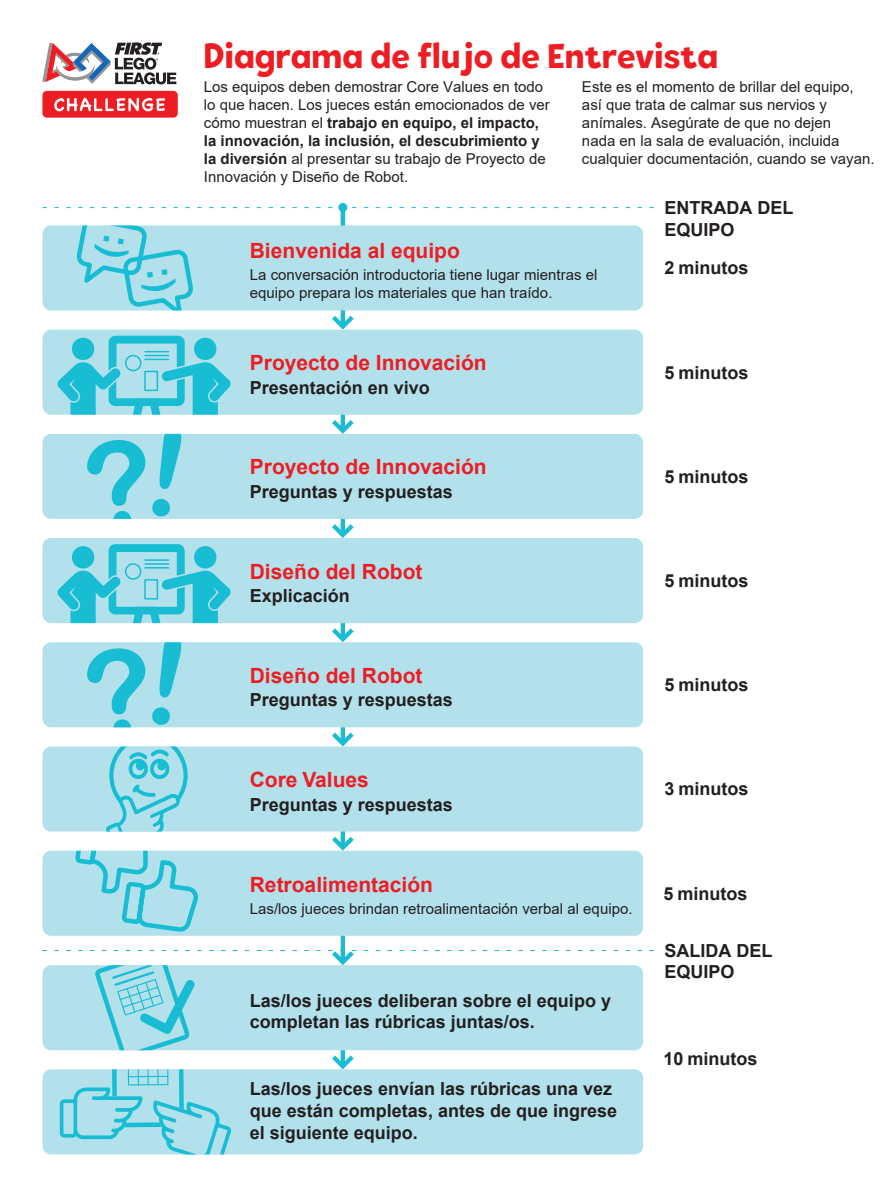
<style>
.page{position:relative;width:893px;height:1191px;background:#fff}
.page>*{position:absolute;margin:0;border:0;box-sizing:border-box;transform-origin:0 0}
.t1{font:800 36px "Tobi Pro";color:#ee1d23}
.t2{font:700 21px "Arial";color:#ee1d23}
.t3{font:700 18px/21.6px "Arial";color:#231f20}
.t4{font:15px/18px "Arial";color:#231f20}
.s1{font-weight:700}
</style>
<div class="page">
<svg style="left:43px;top:207px;width:611px;height:1px"></svg>
<svg style="left:332px;top:310px;width:22px;height:20px"></svg>
<svg style="left:332px;top:415px;width:22px;height:19px"></svg>
<svg style="left:332px;top:519px;width:22px;height:19px"></svg>
<hr style="left:341px;top:207px;width:4px;height:65px;background:#18bdd4">
<div style="left:338px;top:203px;width:9px;height:9px;background:#18bdd4;border-radius:50%"></div>
<div style="left:43px;top:225px;width:600px;height:85px;background:#b2e1ec;border-radius:9px"></div>
<div style="left:43px;top:330px;width:600px;height:85px;background:#b2e1ec;border-radius:9px"></div>
<svg style="left:57px;top:336px;width:174px;height:79px"></svg>
<div style="left:43px;top:434px;width:600px;height:85px;background:#b2e1ec;border-radius:9px"></div>
<svg style="left:87px;top:440px;width:59px;height:79px"></svg>
<svg style="left:152px;top:434px;width:29px;height:83px"></svg>
<div style="left:43px;top:538px;width:600px;height:85px;background:#b2e1ec;border-radius:9px"></div>
<svg style="left:43px;top:544px;width:611px;height:610px"></svg>
<div style="left:42px;top:91px;width:136px;height:27px;background:#ee1d23;border-radius:4px"></div>
<svg style="left:42px;top:42px;width:134px;height:42px"></svg>
<svg style="left:54px;top:98px;width:111px;height:13px"></svg>
<svg style="left:73px;top:225px;width:123px;height:85px"></svg>
<h1 class="t1" style="left:204px;top:32px;width:516px">Diagrama de flujo de Entrevista</h1>
<p class="t4" style="left:582px;top:78px;width:294px">Este es el momento de brillar del equipo, así que trata de calmar sus nervios y anímales. Asegúrate de que no dejen<br>nada en la sala de evaluación, incluida cualquier documentación, cuando se vayan.</p>
<p class="t4" style="left:204px;top:78px;width:348px">Los equipos deben demostrar Core Values en todo lo que hacen. Los jueces están emocionados de ver cómo muestran el <span class="s1">trabajo en equipo, el impacto, la innovación, la inclusión, el descubrimiento y la diversión</span> al presentar su trabajo de Proyecto de Innovación y Diseño de Robot.</p>
<h2 class="t2" style="left:250px;top:235px;width:212px">Bienvenida al equipo</h2>
<p class="t4" style="left:250px;top:265px;width:349px">La conversación introductoria tiene lugar mientras el equipo prepara los materiales que han traído.</p>
<h2 class="t2" style="left:250px;top:348px;width:238px">Proyecto de Innovación</h2>
<p class="t3" style="left:250px;top:377px;width:182px">Presentación en vivo</p>
<h2 class="t2" style="left:250px;top:452px;width:238px">Proyecto de Innovación</h2>
<p class="t3" style="left:250px;top:481px;width:205px">Preguntas y respuestas</p>
<h2 class="t2" style="left:250px;top:556px;width:174px">Diseño del Robot</h2>
<p class="t3" style="left:250px;top:585px;width:102px">Explicación</p>
<h2 class="t2" style="left:250px;top:660px;width:174px">Diseño del Robot</h2>
<p class="t3" style="left:250px;top:689px;width:205px">Preguntas y respuestas</p>
<h2 class="t2" style="left:250px;top:764px;width:121px">Core Values</h2>
<p class="t3" style="left:250px;top:793px;width:205px">Preguntas y respuestas</p>
<h2 class="t2" style="left:250px;top:869px;width:185px">Retroalimentación</h2>
<p class="t4" style="left:250px;top:899px;width:384px">Las/los jueces brindan retroalimentación verbal al equipo.</p>
<p class="t3" style="left:250px;top:989px;width:363px">Las/los jueces deliberan sobre el equipo y completan las rúbricas juntas/os.</p>
<p class="t3" style="left:250px;top:1078px;width:369px">Las/los jueces envían las rúbricas una vez que están completas, antes de que ingrese el siguiente equipo.</p>
<p class="t3" style="left:664px;top:197px;width:130px">ENTRADA DEL<br>EQUIPO</p>
<p class="t3" style="left:664px;top:257px;width:86px">2 minutos</p>
<p class="t3" style="left:664px;top:362px;width:86px">5 minutos</p>
<p class="t3" style="left:664px;top:466px;width:86px">5 minutos</p>
<p class="t3" style="left:664px;top:570px;width:86px">5 minutos</p>
<p class="t3" style="left:664px;top:674px;width:86px">5 minutos</p>
<p class="t3" style="left:664px;top:778px;width:86px">3 minutos</p>
<p class="t3" style="left:663px;top:882px;width:86px">5 minutos</p>
<p class="t3" style="left:664px;top:939px;width:109px">SALIDA DEL<br>EQUIPO</p>
<p class="t3" style="left:663px;top:1048px;width:96px">10 minutos</p>
</div>
